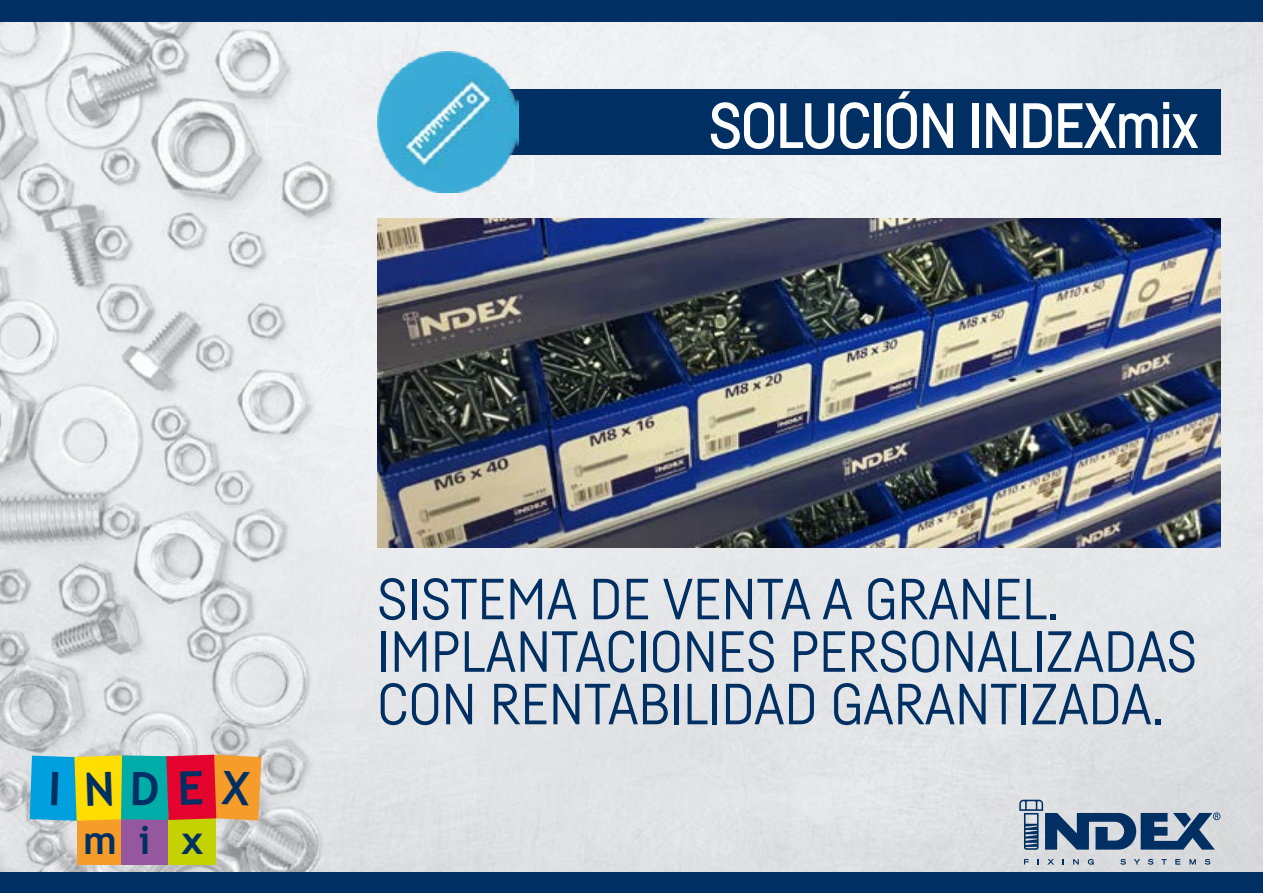
<style>
.page{position:relative;width:1263px;height:893px;background:#fff}
.page>*{position:absolute;margin:0;border:0;box-sizing:border-box;transform-origin:0 0}
.t1{font:500 63px "Fabrikat";letter-spacing:-.03em;color:#fff}
.t2{font:57px/52.5px "Fabrikat";color:#003063}
.t3{font:700 39.45px "Trebuchet MS";color:#003063}
</style>
<div class="page">
<img style="left:0;top:21px;width:1263px;height:851px">
<img style="left:377px;top:219px;width:843px;height:328px">
<div style="left:0;top:0;width:1263px;height:21px;background:#003063"></div>
<svg style="left:1024px;top:859px;width:5px;height:5px"></svg>
<svg style="left:1047px;top:859px;width:7px;height:6px"></svg>
<svg style="left:1073px;top:859px;width:6px;height:6px"></svg>
<svg style="left:1088px;top:859px;width:6px;height:6px"></svg>
<svg style="left:1120px;top:859px;width:6px;height:6px"></svg>
<svg style="left:1134px;top:859px;width:6px;height:5px"></svg>
<svg style="left:1148px;top:859px;width:5px;height:6px"></svg>
<svg style="left:1161px;top:859px;width:6px;height:5px"></svg>
<svg style="left:1175px;top:859px;width:5px;height:6px"></svg>
<svg style="left:1189px;top:859px;width:7px;height:5px"></svg>
<svg style="left:1204px;top:859px;width:6px;height:6px"></svg>
<svg style="left:1019px;top:800px;width:201px;height:50px;background:#798fa7"></svg>
<div style="left:0;top:872px;width:1263px;height:21px;background:#003063"></div>
<div style="left:448px;top:90px;width:772px;height:65px;background:#003063"></div>
<img style="left:377px;top:51px;width:141px;height:142px">
<div style="left:77px;top:815px;width:46px;height:50px;background:#f59c2b"></div>
<div style="left:121px;top:815px;width:48px;height:50px;background:#95589f"></div>
<div style="left:169px;top:815px;width:47px;height:50px;background:#c3d200"></div>
<svg style="left:30px;top:755px;width:231px;height:66px;background:#958f61"></svg>
<p class="t3" style="left:83px;top:816px;width:122px">mi x</p>
<p class="t1" style="left:708px;top:87px;width:492px">SOLUCIÓN INDEXmix</p>
<p class="t2" style="left:377px;top:571px;width:816px">SISTEMA DE VENTA A GRANEL.<br>I MPLANTACIONES PERSONALIZADAS<br>CON RENTABILIDAD GARANTIZADA.</p>
</div>
